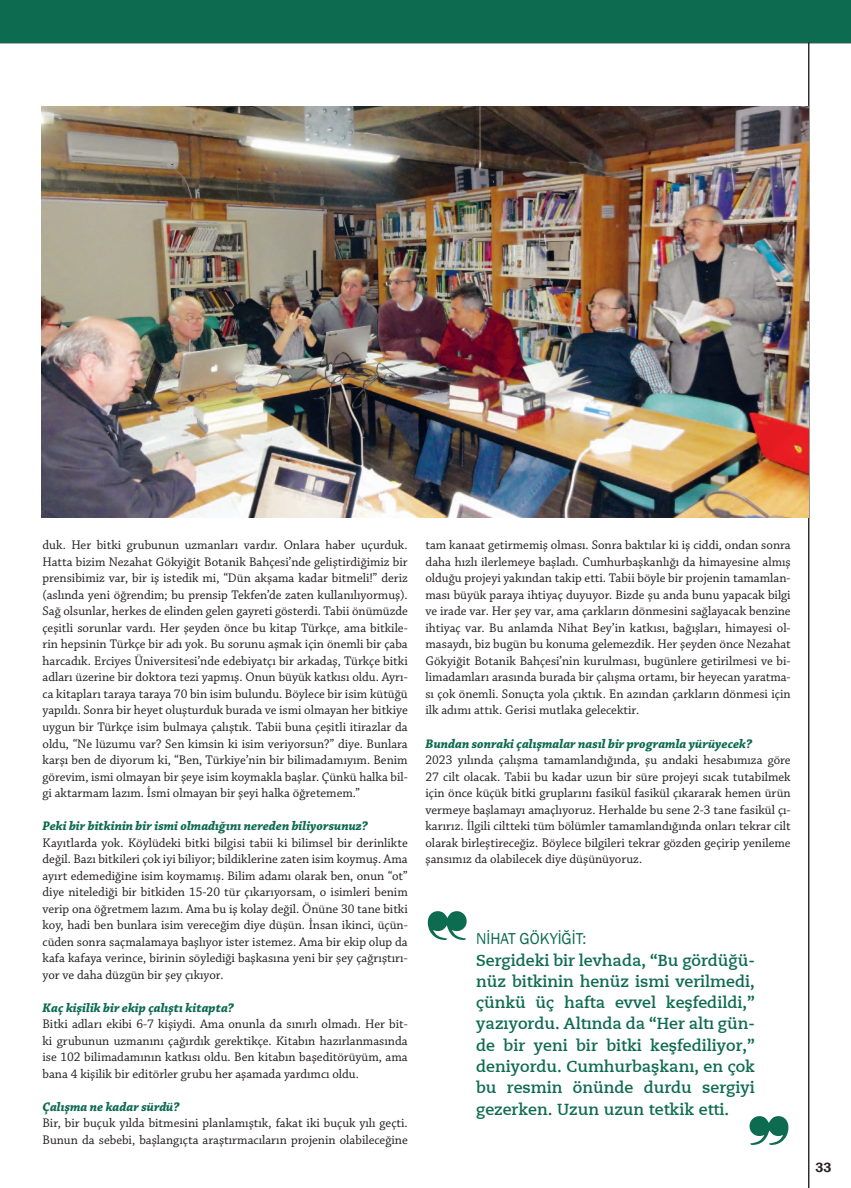
<style>
.page{position:relative;width:851px;height:1188px;background:#fff}
.page>*{position:absolute;margin:0;border:0;box-sizing:border-box;transform-origin:0 0}
.ICIMIZDEN_BIRI_KUTU{font:16.25px "Franklin Gothic";color:#0d6b4f}
.HABER_SPOT_2{font:16px/21.2px "Caecilia X Bold";color:#0d6b4f;text-align:justify}
.t1{font:600 13.75px "Franklin Gothic";color:#231f20}
.HABER_ANA_YAZI_emre{font:13.12px/16.5px "Chaparral Pro";color:#231f20;text-align:justify}
.HABER_SORU-CEVAP_emr{font:italic 700 13.12px "Chaparral Pro";color:#0d6b4f}
</style>
<div class="page">
<hr style="left:0;top:43px;width:850px;height:1px;background:#231f20">
<div style="left:0;top:0;width:850px;height:43px;background:#0d6b4f"></div>
<hr style="left:808px;top:43px;width:1px;height:1144px;background:#231f20">
<img style="left:42px;top:106px;width:766px;height:411px">
<p class="HABER_ANA_YAZI_emre" style="left:43px;top:537px;width:367px">duk. Her bitki grubunun uzmanları vardır. Onlara haber uçurduk.<br>Hatta bizim Nezahat Gökyiğit Botanik Bahçesi’nde geliştirdiğimiz bir prensibimiz var, bir iş istedik mi, “Dün akşama kadar bitmeli!” deriz (aslında yeni öğrendim; bu prensip Tekfen’de zaten kullanılıyormuş).<br>Sağ olsunlar, herkes de elinden gelen gayreti gösterdi. Tabii önümüzde çeşitli sorunlar vardı. Her şeyden önce bu kitap Türkçe, ama bitkile&shy;rin hepsinin Türkçe bir adı yok. Bu sorunu aşmak için önemli bir çaba harcadık. Erciyes Üniversitesi’nde edebiyatçı bir arkadaş, Türkçe bitki adları üzerine bir doktora tezi yapmış. Onun büyük katkısı oldu. Ayrı&shy;ca kitapları taraya taraya 70 bin isim bulundu. Böylece bir isim kütüğü yapıldı. Sonra bir heyet oluşturduk burada ve ismi olmayan her bitkiye uygun bir Türkçe isim bulmaya çalıştık. Tabii buna çeşitli itirazlar da oldu, “Ne lüzumu var? Sen kimsin ki isim veriyorsun?” diye. Bunlara karşı ben de diyorum ki, “Ben, Türkiye’nin bir bilimadamıyım. Benim görevim, ismi olmayan bir şeye isim koymakla başlar. Çünkü halka bil&shy;gi aktarmam lazım. İsmi olmayan bir şeyi halka öğretemem.”</p>
<p class="HABER_SORU-CEVAP_emr" style="left:43px;top:818px;width:327px">Peki bir bitkinin bir ismi olmadığını nereden biliyorsunuz?</p>
<p class="HABER_ANA_YAZI_emre" style="left:43px;top:834px;width:367px">Kayıtlarda yok. Köylüdeki bitki bilgisi tabii ki bilimsel bir derinlikte değil. Bazı bitkileri çok iyi biliyor; bildiklerine zaten isim koymuş. Ama ayırt edemediğine isim koymamış. Bilim adamı olarak ben, onun “ot” diye nitelediği bir bitkiden 15-20 tür çıkarıyorsam, o isimleri benim verip ona öğretmem lazım. Ama bu iş kolay değil. Önüne 30 tane bitki koy, hadi ben bunlara isim vereceğim diye düşün. İnsan ikinci, üçün&shy;cüden sonra saçmalamaya başlıyor ister istemez. Ama bir ekip olup da kafa kafaya verince, birinin söylediği başkasına yeni bir şey çağrıştırı&shy;yor ve daha düzgün bir şey çıkıyor.</p>
<p class="HABER_SORU-CEVAP_emr" style="left:43px;top:999px;width:193px">Kaç kişilik bir ekip çalıştı kitapta?</p>
<p class="HABER_ANA_YAZI_emre" style="left:43px;top:1015px;width:366px">Bitki adları ekibi 6-7 kişiydi. Ama onunla da sınırlı olmadı. Her bit&shy;ki grubunun uzmanını çağırdık gerektikçe. Kitabın hazırlanmasında ise 102 bilimadamının katkısı oldu. Ben kitabın başeditörüyüm, ama bana 4 kişilik bir editörler grubu her aşamada yardımcı oldu.</p>
<p class="HABER_SORU-CEVAP_emr" style="left:43px;top:1098px;width:138px">Çalışma ne kadar sürdü?</p>
<p class="HABER_ANA_YAZI_emre" style="left:43px;top:1114px;width:366px">Bir, bir buçuk yılda bitmesini planlamıştık, fakat iki buçuk yılı geçti.<br>Bunun da sebebi, başlangıçta araştırmacıların projenin olabileceğine</p>
<p class="HABER_ANA_YAZI_emre" style="left:425px;top:537px;width:367px">tam kanaat getirmemiş olması. Sonra baktılar ki iş ciddi, ondan sonra daha hızlı ilerlemeye başladı. Cumhurbaşkanlığı da himayesine almış olduğu projeyi yakından takip etti. Tabii böyle bir projenin tamamlan&shy;ması büyük paraya ihtiyaç duyuyor. Bizde şu anda bunu yapacak bilgi ve irade var. Her şey var, ama çarkların dönmesini sağlayacak benzine ihtiyaç var. Bu anlamda Nihat Bey’in katkısı, bağışları, himayesi ol&shy;masaydı, biz bugün bu konuma gelemezdik. Her şeyden önce Nezahat Gökyiğit Botanik Bahçesi’nin kurulması, bugünlere getirilmesi ve bi&shy;limadamları arasında burada bir çalışma ortamı, bir heyecan yaratma&shy;sı çok önemli. Sonuçta yola çıktık. En azından çarkların dönmesi için ilk adımı attık. Gerisi mutlaka gelecektir.</p>
<p class="HABER_SORU-CEVAP_emr" style="left:425px;top:735px;width:328px">Bundan sonraki çalışmalar nasıl bir programla yürüyecek?</p>
<p class="HABER_ANA_YAZI_emre" style="left:425px;top:751px;width:366px">2023 yılında çalışma tamamlandığında, şu andaki hesabımıza göre 27 cilt olacak. Tabii bu kadar uzun bir süre projeyi sıcak tutabilmek için önce küçük bitki gruplarını fasikül fasikül çıkararak hemen ürün vermeye başlamayı amaçlıyoruz. Herhalde bu sene 2-3 tane fasikül çı&shy;karırız. İlgili ciltteki tüm bölümler tamamlandığında onları tekrar cilt olarak birleştireceğiz. Böylece bilgileri tekrar gözden geçirip yenileme şansımız da olabilecek diye düşünüyoruz.</p>
<p class="ICIMIZDEN_BIRI_KUTU" style="left:476px;top:928px;width:112px">NİHAT GÖKYİĞİT:</p>
<p class="HABER_SPOT_2" style="left:476px;top:949px;width:280px">Sergideki bir levhada, “Bu gördüğü&shy;nüz bitkinin henüz ismi verilmedi, çünkü üç hafta evvel keşfedildi,” yazıyordu. Altında da “Her altı gün&shy;de bir yeni bir bitki keşfediliyor,” deniyordu. Cumhurbaşkanı, en çok bu resmin önünde durdu sergiyi gezerken. Uzun uzun tetkik etti.</p>
<p class="t1" style="left:815px;top:1158px;width:18px">33</p>
</div>
